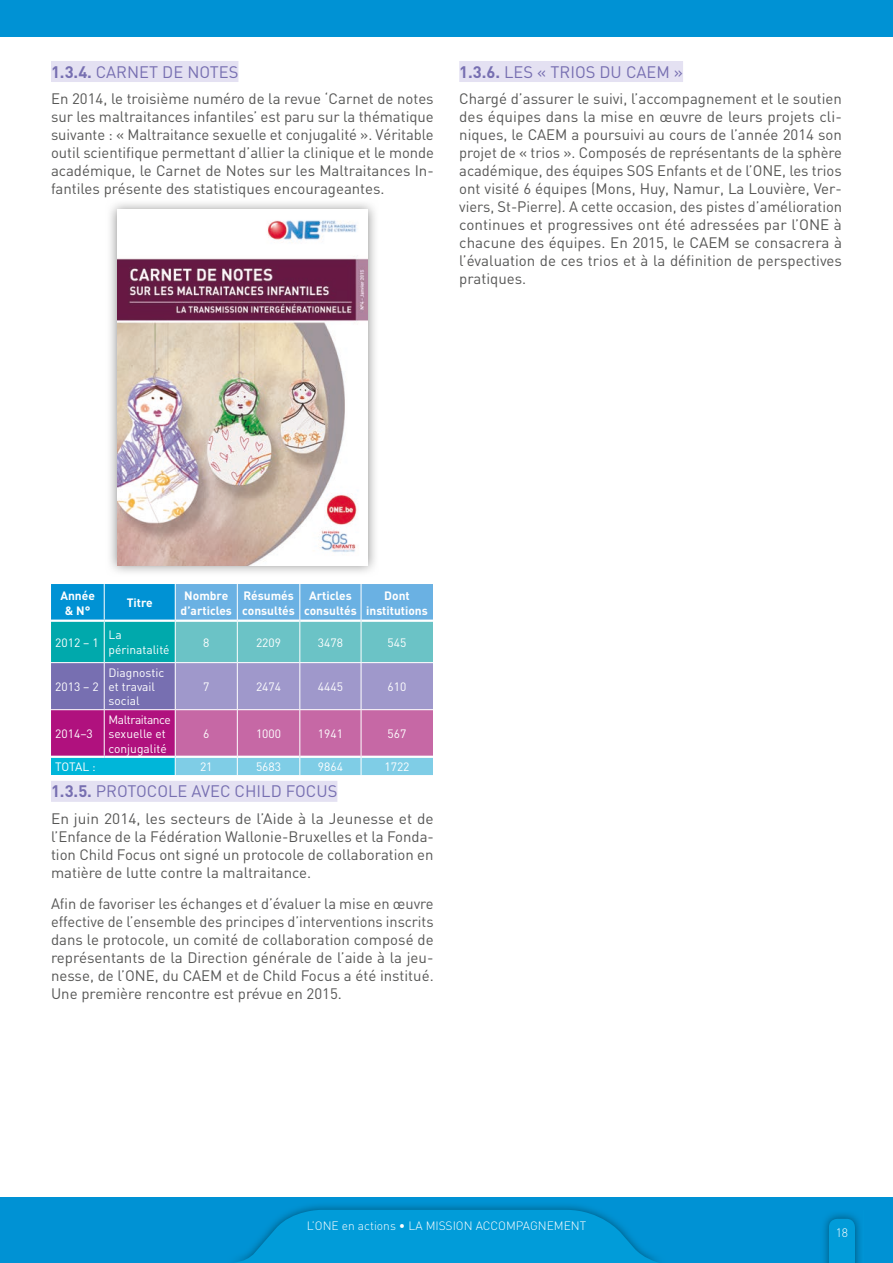
<style>
.page{position:relative;width:893px;height:1263px;background:#fff}
.page>*{position:absolute;margin:0;border:0;box-sizing:border-box;transform-origin:0 0}
.t1{font:16.5px "DIN";color:#776fb1}
.t2{font:15px/18px "DIN";color:#575756;text-align:justify}
.t3{font:300 12.15px "DIN";color:#fff}
.t4{font:12px/14.4px "DIN";color:#fff}
.t5{font:700 12px/14.4px "DIN";color:#fff;text-align:center}
.t6{font:300 12px "DIN";color:#fff}
.s1{font-weight:700}
</style>
<div class="page">
<div style="left:0;top:1197px;width:893px;height:66px;background:#0092d4"></div>
<svg style="left:233px;top:1210px;width:427px;height:53px"></svg>
<div style="left:0;top:0;width:893px;height:36px;background:#0092d4"></div>
<img style="left:824px;top:1213px;width:36px;height:50px">
<svg style="left:829px;top:1219px;width:26px;height:44px"></svg>
<div style="left:51px;top:61px;width:187px;height:21px;background:#e4e1f2"></div>
<div style="left:51px;top:781px;width:286px;height:21px;background:#e4e1f2"></div>
<img style="left:110px;top:203px;width:265px;height:370px">
<img style="left:117px;top:210px;width:251px;height:355px">
<svg style="left:51px;top:584px;width:382px;height:191px;background:#7f95c2"></svg>
<div style="left:459px;top:61px;width:224px;height:21px;background:#e4e1f2"></div>
<p class="t1" style="left:51px;top:61px;width:189px"><span class="s1">1.3.4.</span> CARNET DE NOTES</p>
<p class="t2" style="left:51px;top:89px;width:384px">En 2014, le troisième numéro de la revue ‘Carnet de notes sur les maltraitances infantiles’ est paru sur la thématique suivante : « Maltraitance sexuelle et conjugalité ». Véritable outil scientifique permettant d’allier la clinique et le monde académique, le Carnet de Notes sur les Maltraitances In&shy;fantiles présente des statistiques encourageantes.</p>
<p class="t1" style="left:459px;top:61px;width:225px"><span class="s1">1.3.6.</span> LES « TRIOS DU CAEM »</p>
<p class="t2" style="left:459px;top:89px;width:384px">Chargé d’assurer le suivi, l’accompagnement et le soutien des équipes dans la mise en œuvre de leurs projets cli&shy;niques, le CAEM a poursuivi au cours de l’année 2014 son projet de « trios ». Composés de représentants de la sphère académique, des équipes SOS Enfants et de l’ONE, les trios ont visité 6 équipes (Mons, Huy, Namur, La Louvière, Ver&shy;viers, St-Pierre). A cette occasion, des pistes d’amélioration continues et progressives ont été adressées par l’ONE à chacune des équipes. En 2015, le CAEM se consacrera à l’évaluation de ces trios et à la définition de perspectives pratiques.</p>
<p class="t5" style="left:60px;top:588px;width:36px">Année &amp; N°</p>
<p class="t5" style="left:127px;top:595px;width:28px">Titre</p>
<p class="t5" style="left:181px;top:588px;width:53px">Nombre d’articles</p>
<p class="t5" style="left:242px;top:588px;width:54px;text-align:left">Résumés consultés</p>
<p class="t5" style="left:304px;top:588px;width:54px">Articles consultés</p>
<p class="t5" style="left:366px;top:588px;width:63px">Dont institutions</p>
<p class="t4" style="left:55px;top:635px;width:45px">2012 – 1</p>
<p class="t4" style="left:108px;top:628px;width:63px">La périnatalité</p>
<p class="t4" style="left:203px;top:635px;width:8px">8</p>
<p class="t4" style="left:256px;top:635px;width:27px">2209</p>
<p class="t4" style="left:318px;top:635px;width:27px">3478</p>
<p class="t4" style="left:388px;top:635px;width:20px">545</p>
<p class="t4" style="left:55px;top:679px;width:45px">2013 – 2</p>
<p class="t4" style="left:108px;top:665px;width:57px">Diagnostic et travail social</p>
<p class="t4" style="left:203px;top:679px;width:8px">7</p>
<p class="t4" style="left:256px;top:679px;width:27px">2474</p>
<p class="t4" style="left:318px;top:679px;width:27px">4445</p>
<p class="t4" style="left:388px;top:679px;width:20px">610</p>
<p class="t4" style="left:55px;top:726px;width:39px">2014–3</p>
<p class="t4" style="left:108px;top:712px;width:64px">Maltraitance sexuelle et conjugalité</p>
<p class="t4" style="left:203px;top:726px;width:8px">6</p>
<p class="t4" style="left:256px;top:726px;width:27px">1000</p>
<p class="t4" style="left:318px;top:726px;width:27px">1941</p>
<p class="t4" style="left:388px;top:726px;width:20px">567</p>
<p class="t4" style="left:55px;top:759px;width:42px">TOTAL :</p>
<p class="t4" style="left:200px;top:759px;width:14px">21</p>
<p class="t4" style="left:256px;top:759px;width:27px">5683</p>
<p class="t4" style="left:318px;top:759px;width:27px">9864</p>
<p class="t4" style="left:384px;top:759px;width:27px">1722</p>
<p class="t1" style="left:51px;top:781px;width:288px"><span class="s1">1.3.5.</span> PROTOCOLE AVEC CHILD FOCUS</p>
<p class="t2" style="left:51px;top:809px;width:384px">En juin 2014, les secteurs de l’Aide à la Jeunesse et de l’Enfance de la Fédération Wallonie-Bruxelles et la Fonda&shy;tion Child Focus ont signé un protocole de collaboration en matière de lutte contre la maltraitance.</p>
<p class="t2" style="left:51px;top:894px;width:384px">Afin de favoriser les échanges et d’évaluer la mise en œuvre effective de l’ensemble des principes d’interventions inscrits dans le protocole, un comité de collaboration composé de représentants de la Direction générale de l’aide à la jeu&shy;nesse, de l’ONE, du CAEM et de Child Focus a été institué.<br>Une première rencontre est prévue en 2015.</p>
<p class="t6" style="left:307px;top:1218px;width:281px">L’ONE en actions • LA MISSION ACCOMPAGNEMENT</p>
<p class="t3" style="left:836px;top:1225px;width:14px">18</p>
</div>
